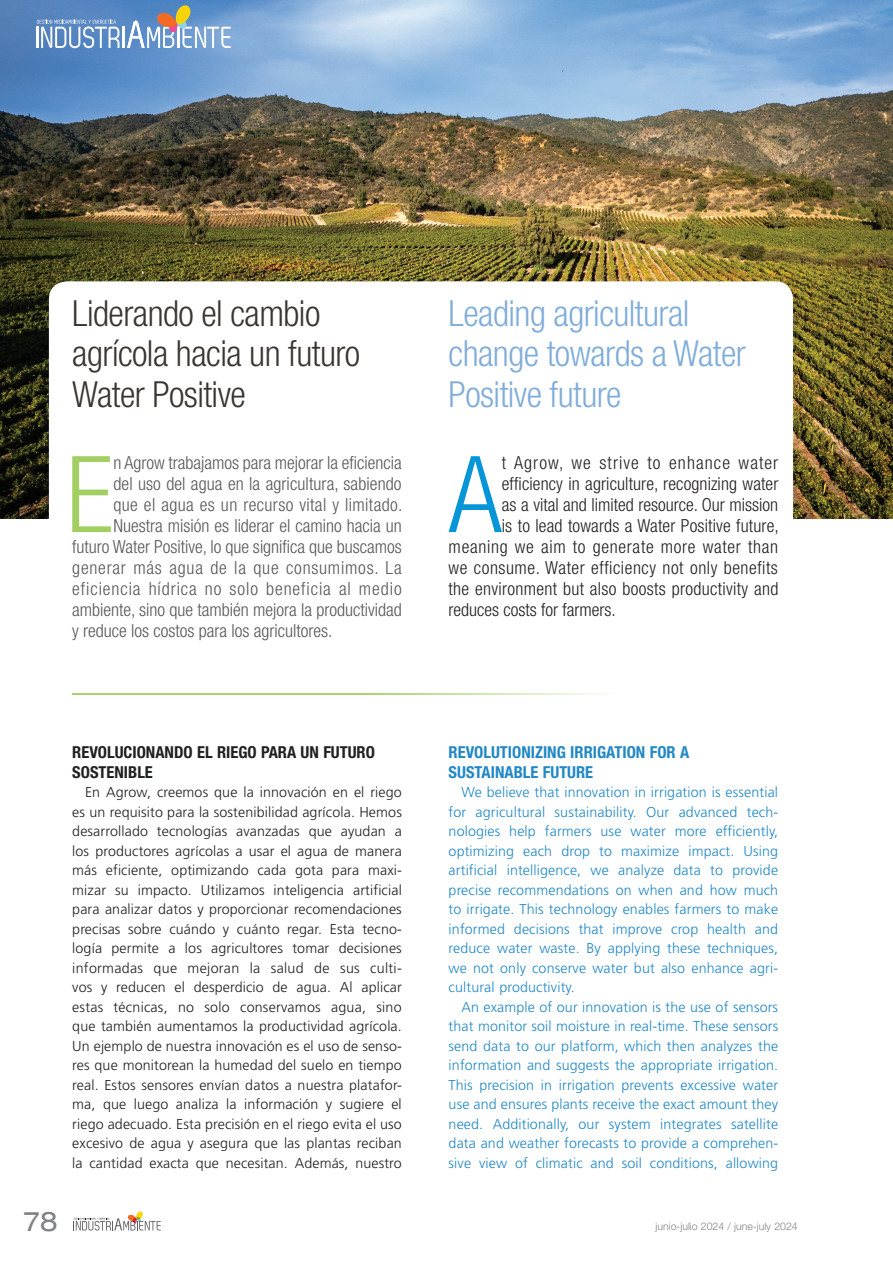
<style>
.page{position:relative;width:893px;height:1263px;background:#fff}
.page>*{position:absolute;margin:0;border:0;box-sizing:border-box;transform-origin:0 0}
.t1{font:300 condensed 106.2px "Helvetica Neue LT Std";color:#a2cf62}
.t2{font:300 condensed 106.2px "Helvetica Neue LT Std";color:#0696d7}
.t3{font:300 condensed 36px/40.5px "Helvetica Neue LT Std";letter-spacing:-.015em;color:#80adda}
.t4{font:300 condensed 36px/40.5px "Helvetica Neue LT Std";letter-spacing:-.015em;color:#3b3532}
.t5{font:expanded 27px "Helvetica Neue LT Std";color:#808285}
.t6{font:300 condensed 18px "Helvetica Neue LT Std";color:#57585a}
.t7{font:300 condensed 18px "Helvetica Neue LT Std";letter-spacing:.02em;color:#231f20}
.t8{font:300 condensed 18px "Helvetica Neue LT Std";color:#231f20}
.t9{font:300 condensed 18px "Helvetica Neue LT Std";letter-spacing:.05em;color:#57585a}
.t10{font:300 condensed 18px "Helvetica Neue LT Std";letter-spacing:.02em;color:#57585a}
.t11{font:300 condensed 18px "Helvetica Neue LT Std";letter-spacing:.04em;color:#231f20}
.t12{font:300 condensed 18px "Helvetica Neue LT Std";letter-spacing:.045em;color:#57585a}
.t13{font:300 condensed 18px "Helvetica Neue LT Std";letter-spacing:.06em;color:#231f20}
.t14{font:700 condensed 16.5px/19.8px "Helvetica Neue LT Std";color:#2188c6}
.t15{font:700 condensed 16.5px/19.8px "Helvetica Neue LT Std";color:#1f2020}
.t16{font:300 14.25px/19.5px "Frutiger";letter-spacing:.01em;color:#1f2020;text-align:justify}
.t17{font:300 14.25px/19.5px "Frutiger";letter-spacing:.01em;color:#2188c6;text-align:justify}
.t18{font:300 10.5px "Helvetica Neue LT Std";color:#808285}
</style>
<div class="page">
<svg style="left:74px;top:1211px;width:87px;height:19px"></svg>
<img style="left:0;top:0;width:893px;height:519px">
<svg style="left:49px;top:281px;width:744px;height:238px"></svg>
<hr style="left:72px;top:693px;width:706px;height:2px;background:#8bc63e">
<hr style="left:36px;top:27px;width:2px;height:21px;background:#fff">
<hr style="left:122px;top:27px;width:2px;height:21px;background:#fff">
<svg style="left:127px;top:4px;width:104px;height:44px;background:#8ba5c3"></svg>
<svg style="left:37px;top:19px;width:82px;height:29px"></svg>
<h2 class="t4" style="left:72px;top:293px;width:289px">Liderando el cambio agrícola hacia un futuro<br>Water Positive</h2>
<h2 class="t3" style="left:449px;top:293px;width:299px">Leading agricultural change towards a Water<br>Positive future</h2>
<h1 class="t1" style="left:66px;top:434px;width:49px">E</h1>
<p class="t6" style="left:113px;top:452px;width:290px">n Agrow trabajamos para mejorar la eficiencia</p>
<p class="t6" style="left:113px;top:473px;width:290px">del uso del agua en la agricultura, sabiendo</p>
<p class="t10" style="left:113px;top:494px;width:291px">que el agua es un recurso vital y limitado.</p>
<p class="t6" style="left:113px;top:515px;width:290px">Nuestra misión es liderar el camino hacia un</p>
<p class="t6" style="left:72px;top:536px;width:331px">futuro Water Positive, lo que significa que buscamos</p>
<p class="t12" style="left:72px;top:557px;width:331px">generar más agua de la que consumimos. La</p>
<p class="t9" style="left:72px;top:578px;width:331px">eficiencia hídrica no solo beneficia al medio</p>
<p class="t6" style="left:72px;top:599px;width:331px">ambiente, sino que también mejora la productividad</p>
<p class="t6" style="left:72px;top:620px;width:262px">y reduce los costos para los agricultores.</p>
<p class="t15" style="left:72px;top:742px;width:304px">REVOLUCIONANDO EL RIEGO PARA UN FUTURO<br>SOSTENIBLE</p>
<p class="t16" style="left:72px;top:783px;width:331px;text-indent:13px">En Agrow, creemos que la innovación en el riego es un requisito para la sostenibilidad agrícola. Hemos desarrollado tecnologías avanzadas que ayudan a los productores agrícolas a usar el agua de manera más eficiente, optimizando cada gota para maxi&shy;mizar su impacto. Utilizamos inteligencia artificial para analizar datos y proporcionar recomendaciones precisas sobre cuándo y cuánto regar. Esta tecno&shy;logía permite a los agricultores tomar decisiones informadas que mejoran la salud de sus culti&shy;vos y reducen el desperdicio de agua. Al aplicar estas técnicas, no solo conservamos agua, sino que también aumentamos la productividad agrícola.<br>Un ejemplo de nuestra innovación es el uso de senso&shy;res que monitorean la humedad del suelo en tiempo real. Estos sensores envían datos a nuestra platafor&shy;ma, que luego analiza la información y sugiere el riego adecuado. Esta precisión en el riego evita el uso excesivo de agua y asegura que las plantas reciban la cantidad exacta que necesitan. Además, nuestro</p>
<h1 class="t2" style="left:449px;top:434px;width:55px">A</h1>
<p class="t13" style="left:502px;top:452px;width:278px">t Agrow, we strive to enhance water</p>
<p class="t7" style="left:502px;top:473px;width:278px">efficiency in agriculture, recognizing water</p>
<p class="t8" style="left:502px;top:494px;width:278px">as a vital and limited resource. Our mission</p>
<p class="t7" style="left:502px;top:515px;width:278px">is to lead towards a Water Positive future,</p>
<p class="t11" style="left:449px;top:536px;width:331px">meaning we aim to generate more water than</p>
<p class="t7" style="left:449px;top:557px;width:331px">we consume. Water efficiency not only benefits</p>
<p class="t7" style="left:449px;top:578px;width:331px">the environment but also boosts productivity and</p>
<p class="t8" style="left:449px;top:599px;width:169px">reduces costs for farmers.</p>
<p class="t14" style="left:449px;top:742px;width:242px">REVOLUTIONIZING IRRIGATION FOR A<br>SUSTAINABLE FUTURE</p>
<p class="t17" style="left:449px;top:783px;width:331px;text-indent:13px">We believe that innovation in irrigation is essential for agricultural sustainability. Our advanced tech&shy;nologies help farmers use water more efficiently, optimizing each drop to maximize impact. Using artificial intelligence, we analyze data to provide precise recommendations on when and how much to irrigate. This technology enables farmers to make informed decisions that improve crop health and reduce water waste. By applying these techniques, we not only conserve water but also enhance agri&shy;cultural productivity.</p>
<p class="t17" style="left:449px;top:997px;width:331px;text-indent:13px">An example of our innovation is the use of sensors that monitor soil moisture in real-time. These sensors send data to our platform, which then analyzes the information and suggests the appropriate irrigation.<br>This precision in irrigation prevents excessive water use and ensures plants receive the exact amount they need. Additionally, our system integrates satellite data and weather forecasts to provide a comprehen&shy;sive view of climatic and soil conditions, allowing</p>
<h3 class="t5" style="left:24px;top:1205px;width:36px">78</h3>
<p class="t18" style="left:655px;top:1220px;width:144px">junio-julio 2024 / june-july 2024</p>
</div>
